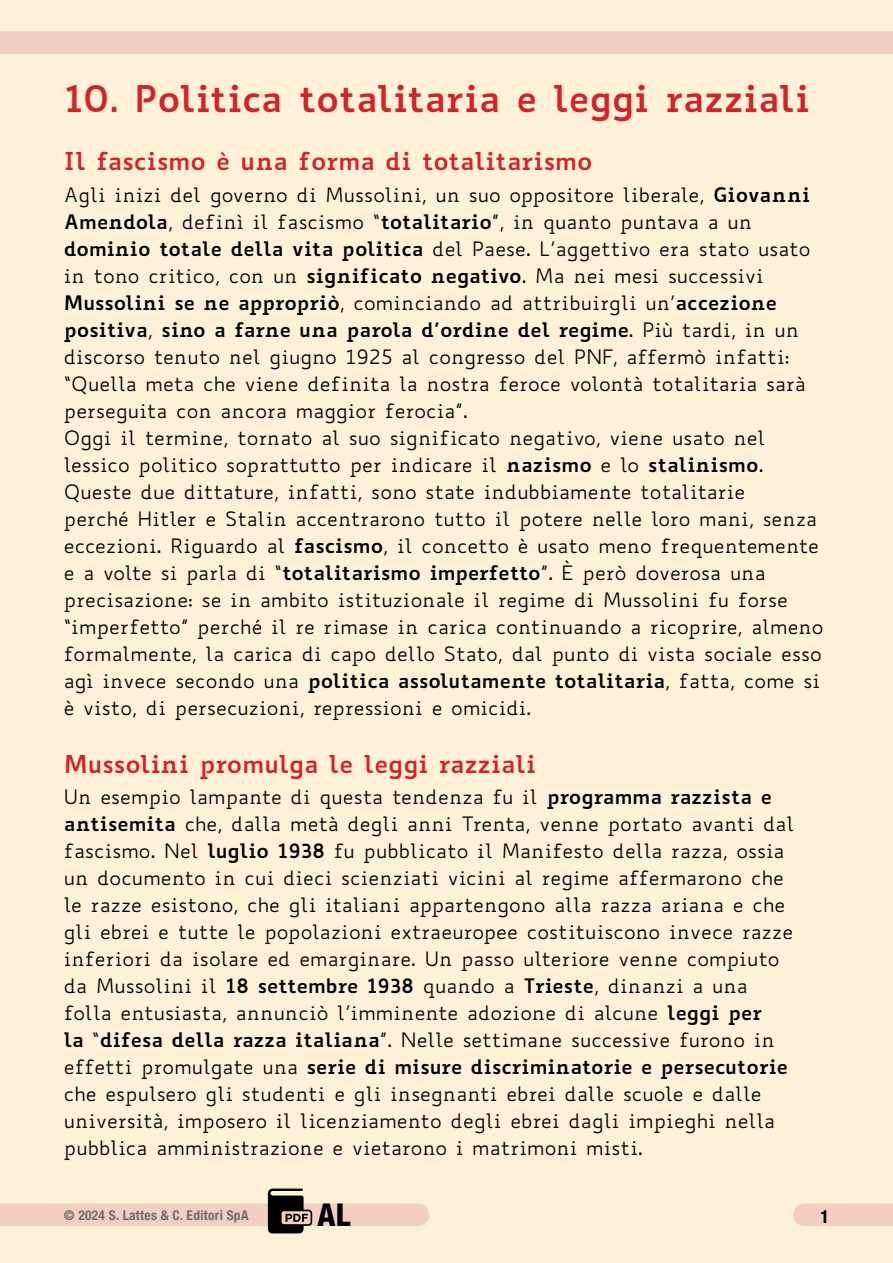
<style>
.page{position:relative;width:893px;height:1263px;background:#fff0d8}
.page>*{position:absolute;margin:0;border:0;box-sizing:border-box;transform-origin:0 0}
.t1{font:700 36px "Biancoenero";letter-spacing:-.01em;color:#d2232a}
.t2{font:800 condensed 31.5px "Helvetica Neue LT Std";color:#000}
.t3{font:700 24px "Biancoenero";color:#d2232a}
.t4{font:19.5px/27px "Biancoenero";color:#000}
.t5{font:700 condensed 18px "Helvetica Neue LT Std";color:#000}
.t6{font:700 condensed 13.5px "Helvetica Neue LT Std";letter-spacing:.02em;color:#6d6e71}
.s1{font-weight:700}
</style>
<div class="page">
<div style="left:0;top:1203px;width:418px;height:23px;background:#f3cfc1"></div>
<div style="left:0;top:31px;width:893px;height:23px;background:#f3cfc1"></div>
<div style="left:804px;top:1203px;width:89px;height:23px;background:#f3cfc1"></div>
<svg style="left:268px;top:1188px;width:44px;height:45px"></svg>
<h1 class="t1" style="left:64px;top:67px;width:748px">10. Politica totalitaria e leggi razziali</h1>
<p class="t3" style="left:64px;top:140px;width:530px">Il fascismo è una forma di totalitarismo</p>
<p class="t4" style="left:64px;top:181px;width:761px">Agli inizi del governo di Mussolini, un suo oppositore liberale, <span class="s1">Giovanni Amendola</span>, definì il fascismo “<span class="s1">totalitario</span>”, in quanto puntava a un <span class="s1">dominio totale della vita politica</span> del Paese. L’aggettivo era stato usato in tono critico, con un <span class="s1">significato negativo</span>. Ma nei mesi successivi <span class="s1">Mussolini se ne appropriò</span>, cominciando ad attribuirgli un’<span class="s1">accezione positiva</span>, <span class="s1">sino a farne una parola d’ordine del regime</span>. Più tardi, in un discorso tenuto nel giugno 1925 al congresso del PNF, affermò infatti: “Quella meta che viene definita la nostra feroce volontà totalitaria sarà perseguita con ancora maggior ferocia”.<br>Oggi il termine, tornato al suo significato negativo, viene usato nel lessico politico soprattutto per indicare il <span class="s1">nazismo</span> e lo <span class="s1">stalinismo</span>.<br>Queste due dittature, infatti, sono state indubbiamente totalitarie<br>perché Hitler e Stalin accentrarono tutto il potere nelle loro mani, senza eccezioni. Riguardo al <span class="s1">fascismo</span>, il concetto è usato meno frequentemente e a volte si parla di “<span class="s1">totalitarismo imperfetto</span>”. È però doverosa una precisazione: se in ambito istituzionale il regime di Mussolini fu forse “imperfetto” perché il re rimase in carica continuando a ricoprire, almeno formalmente, la carica di capo dello Stato, dal punto di vista sociale esso agì invece secondo una <span class="s1">politica assolutamente totalitaria</span>, fatta, come si è visto, di persecuzioni, repressioni e omicidi.</p>
<p class="t3" style="left:64px;top:743px;width:474px">Mussolini promulga le leggi razziali</p>
<p class="t4" style="left:64px;top:783px;width:732px">Un esempio lampante di questa tendenza fu il <span class="s1">programma razzista e antisemita</span> che, dalla metà degli anni Trenta, venne portato avanti dal fascismo. Nel <span class="s1">luglio 1938</span> fu pubblicato il Manifesto della razza, ossia un documento in cui dieci scienziati vicini al regime affermarono che le razze esistono, che gli italiani appartengono alla razza ariana e che gli ebrei e tutte le popolazioni extraeuropee costituiscono invece razze inferiori da isolare ed emarginare. Un passo ulteriore venne compiuto da Mussolini il <span class="s1">18 settembre 1938</span> quando a <span class="s1">Trieste</span>, dinanzi a una folla entusiasta, annunciò l’imminente adozione di alcune <span class="s1">leggi per<br>la</span> “<span class="s1">difesa della razza italiana</span>”. Nelle settimane successive furono in effetti promulgate una <span class="s1">serie di misure discriminatorie e persecutorie </span>che espulsero gli studenti e gli insegnanti ebrei dalle scuole e dalle università, imposero il licenziamento degli ebrei dagli impieghi nella pubblica amministrazione e vietarono i matrimoni misti.</p>
<p class="t6" style="left:64px;top:1206px;width:186px">© 2024 S. Lattes &amp; C. Editori SpA</p>
<h2 class="t2" style="left:318px;top:1195px;width:34px">AL</h2>
<p class="t5" style="left:820px;top:1206px;width:10px">1</p>
</div>
